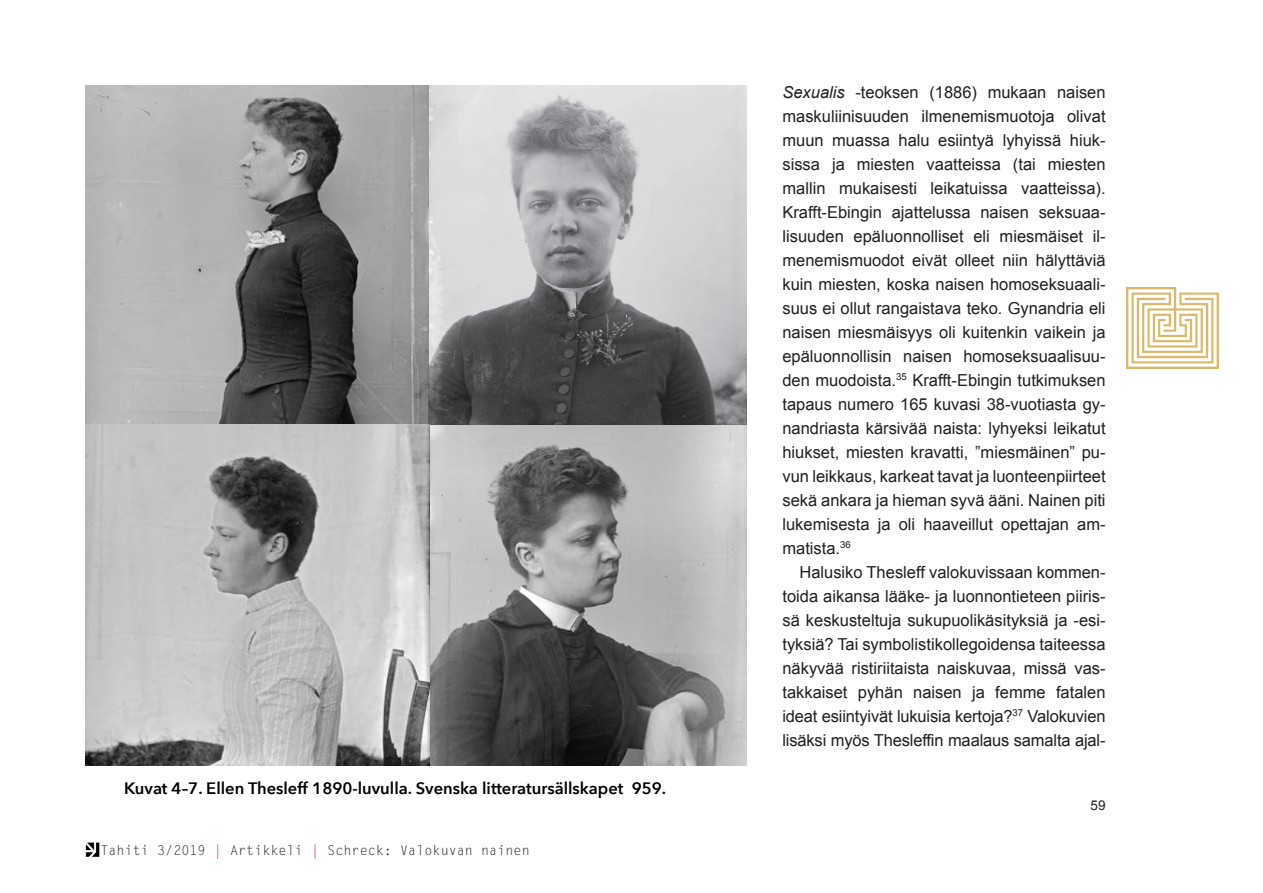
<style>
.page{position:relative;width:1263px;height:893px;background:#fff}
.page>*{position:absolute;margin:0;border:0;box-sizing:border-box;transform-origin:0 0}
.t1{font:16.5px/24px "Arial";letter-spacing:-.005em;color:#231f20;text-align:justify}
.t2{font:600 16.5px "Avenir Next";color:#000}
.t3{font:13.5px "Letter Gothic Std";color:#231f20}
.t4{font:13.5px "Arial";color:#231f20}
.s1{color:#ed028c}
.s2{font-style:italic}
</style>
<div class="page">
<img style="left:1127px;top:287px;width:92px;height:82px">
<img style="left:85px;top:842px;width:15px;height:15px">
<img style="left:85px;top:85px;width:661px;height:680px">
<p class="t2" style="left:124px;top:774px;width:544px">Kuvat 4–7. Ellen Thesleff 1890-luvulla. Svenska litteratursällskapet 959.</p>
<p class="t3" style="left:100px;top:842px;width:431px">Tahiti 3/2019 <span class="s1">|</span> Artikkeli <span class="s1">|</span> Schreck: Valokuvan nainen</p>
<p class="t1" style="left:782px;top:80px;width:325px"><span class="s2">Sexualis</span> -teoksen (1886) mukaan naisen maskuliinisuuden ilmenemismuotoja olivat muun muassa halu esiintyä lyhyissä hiuk&shy;sissa ja miesten vaatteissa (tai miesten mallin mukaisesti leikatuissa vaatteissa).<br>Krafft-Ebingin ajattelussa naisen seksuaa&shy;lisuuden epäluonnolliset eli miesmäiset il&shy;menemismuodot eivät olleet niin hälyttäviä kuin miesten, koska naisen homoseksuaali&shy;suus ei ollut rangaistava teko. Gynandria eli naisen miesmäisyys oli kuitenkin vaikein ja epäluonnollisin naisen homoseksuaalisuu&shy;den muodoista.<sup>35</sup> Krafft-Ebingin tutkimuksen tapaus numero 165 kuvasi 38-vuotiasta gy&shy;nandriasta kärsivää naista: lyhyeksi leikatut hiukset, miesten kravatti, ”miesmäinen” pu&shy;vun leikkaus, karkeat tavat ja luonteenpiirteet sekä ankara ja hieman syvä ääni. Nainen piti lukemisesta ja oli haaveillut opettajan am&shy;matista.<sup>36</sup></p>
<p class="t1" style="left:782px;top:560px;width:325px;text-indent:17px">Halusiko Thesleff valokuvissaan kommen&shy;toida aikansa lääke- ja luonnontieteen piiris&shy;sä keskusteltuja sukupuolikäsityksiä ja -esi&shy;tyksiä? Tai symbolistikollegoidensa taiteessa näkyvää ristiriitaista naiskuvaa, missä vas&shy;takkaiset pyhän naisen ja femme fatalen ideat esiintyivät lukuisia kertoja?<sup>37</sup> Valokuvien lisäksi myös Thesleffin maalaus samalta ajal-</p>
<p class="t4" style="left:1090px;top:796px;width:17px">59</p>
</div>
